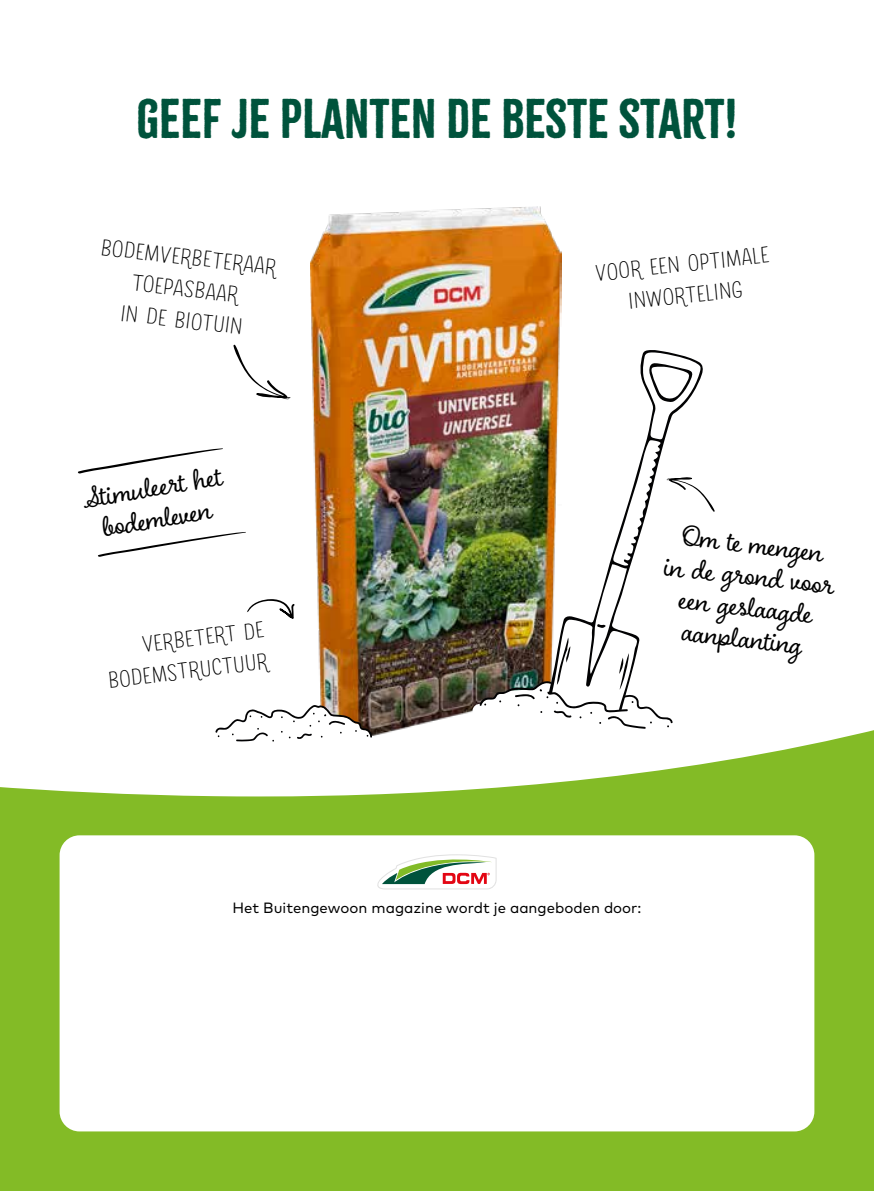
<style>
.page{position:relative;width:874px;height:1191px;background:#fff}
.page>*{position:absolute;margin:0;border:0;box-sizing:border-box;transform-origin:0 0}
.t1{font:49px "Citrus Gothic Rough";color:#00533c}
.t2{font:31.5px/31.5px "Boucherie Cursive";color:#000;text-align:center}
.t3{font:22.75px/31.5px "Sofa Sans Hand Mono DP";color:#000;text-align:center}
.t4{font:14.88px "Mark Pro";color:#000}
</style>
<div class="page">
<div style="left:0;top:0;width:873px;height:1191px;background:#83bb26"></div>
<div style="left:0;top:0;width:873px;height:796px;background:#fff"></div>
<div style="left:60px;top:835px;width:754px;height:296px;background:#fff;border-radius:20px"></div>
<svg style="left:377px;top:854px;width:119px;height:35px"></svg>
<svg style="left:247px;top:599px;width:48px;height:20px"></svg>
<img style="left:310px;top:206px;width:251px;height:535px">
<svg style="left:97px;top:532px;width:149px;height:25px;background:#ececec"></svg>
<svg style="left:77px;top:448px;width:146px;height:26px;background:#ebebeb"></svg>
<svg style="left:233px;top:344px;width:57px;height:55px;background:#eaeaea"></svg>
<svg style="left:548px;top:350px;width:155px;height:360px;background:#f0ece7"></svg>
<svg style="left:649px;top:362px;width:43px;height:40px;background:#c9c9c9"></svg>
<svg style="left:596px;top:623px;width:9px;height:5px"></svg>
<svg style="left:472px;top:637px;width:204px;height:104px;background:#ccc9c5"></svg>
<svg style="left:211px;top:704px;width:164px;height:54px;background:#e5e1de"></svg>
<svg style="left:666px;top:476px;width:48px;height:36px;background:#eaeaea"></svg>
<h1 class="t1" style="left:136px;top:87px;width:602px">GEEF JE PLANTEN DE BESTE START!</h1>
<p class="t3" style="left:102px;top:235px;width:178px;rotate:6deg">bodemverbeteraar<br>Toepasbaar<br>in de biotuin</p>
<h2 class="t2" style="left:80px;top:482px;width:142px;rotate:-10deg">Stimuleert het bodemleven</h2>
<p class="t3" style="left:103px;top:636px;width:163px;text-align:right;rotate:-7deg">Verbetert de bodemstructuur</p>
<p class="t3" style="left:593px;top:260px;width:176px;rotate:-6deg">voor een optimale inworteling</p>
<h2 class="t2" style="left:670px;top:516px;width:172px;rotate:7deg">Om te mengen<br>in de grond voor een geslaagde aanplanting</h2>
<p class="t4" style="left:232px;top:896px;width:410px">Het Buitengewoon magazine wordt je aangeboden door:</p>
</div>
